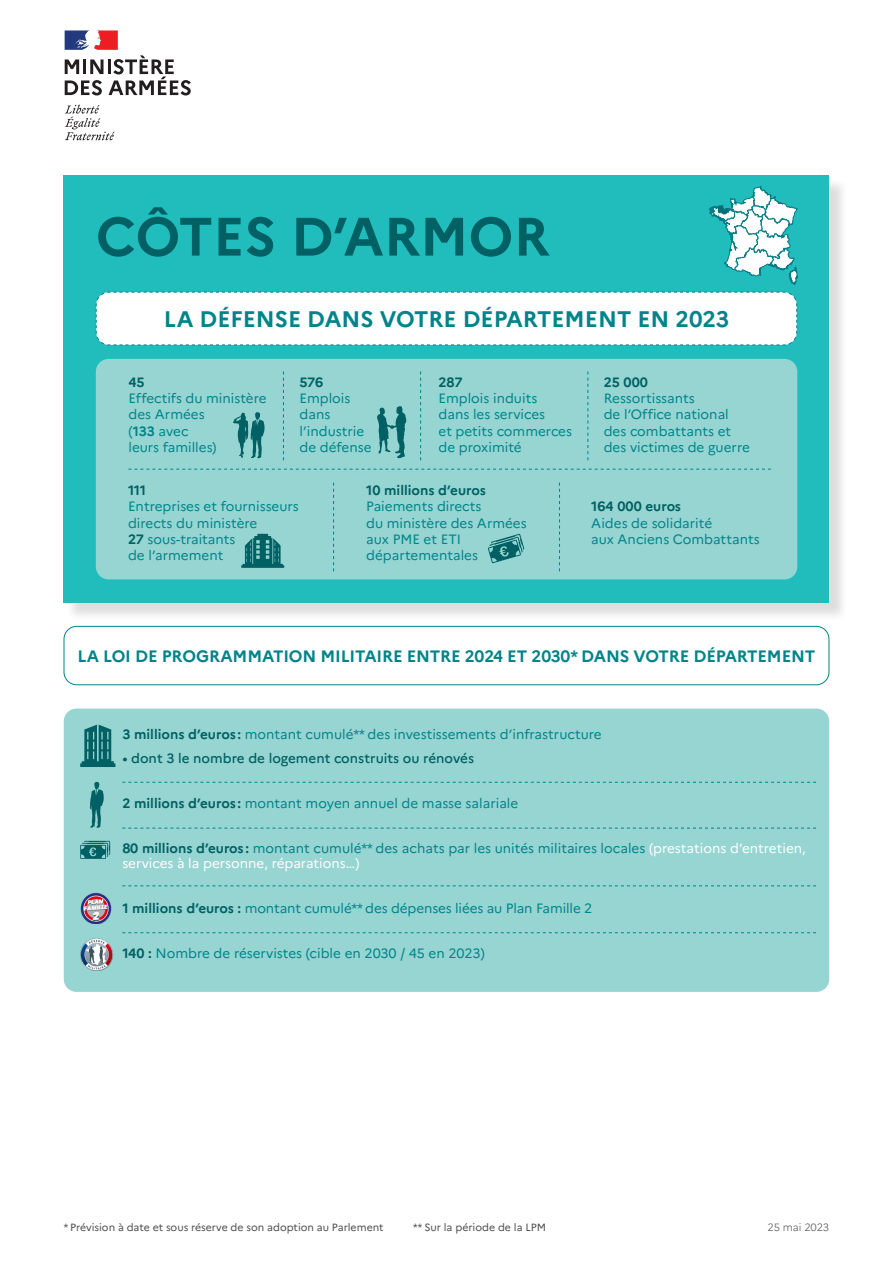
<style>
.page{position:relative;width:893px;height:1263px;background:#fff}
.page>*{position:absolute;margin:0;border:0;box-sizing:border-box;transform-origin:0 0}
.t1{font:700 54px "Marianne";color:#006063}
.t2{font:700 22.5px "Marianne";color:#00848a}
.t3{font:700 16.5px "Marianne";letter-spacing:-.01em;color:#00848a}
.t4{font:13.5px/16.2px "Marianne";color:#00848a}
.t5{font:13.5px/15px "Marianne";color:#fff}
.t6{font:500 13.5px "Marianne";color:#006063}
.t7{font:700 13.5px "Marianne";color:#006063}
.t8{font:10.5px "Marianne";color:#4b4c4d}
.t9{font:300 10.5px "Marianne";letter-spacing:-.005em;color:#4b4c4d}
.s1{font-weight:700;color:#006063}
.s2{font-weight:700}
.s3{color:#00848a}
</style>
<div class="page">
<svg style="left:65px;top:105px;width:50px;height:35px"></svg>
<svg style="left:65px;top:30px;width:126px;height:65px"></svg>
<div style="left:64px;top:626px;width:765px;height:59px;border:1px solid #00848a;border-radius:13px"></div>
<div style="left:64px;top:708px;width:765px;height:284px;background:#96d5d2;border-radius:13px"></div>
<svg style="left:90px;top:782px;width:14px;height:46px"></svg>
<img style="left:80px;top:938px;width:33px;height:32px">
<img style="left:80px;top:893px;width:31px;height:31px">
<svg style="left:80px;top:841px;width:30px;height:18px"></svg>
<svg style="left:80px;top:725px;width:35px;height:42px"></svg>
<svg style="left:122px;top:782px;width:694px;height:1px"></svg>
<svg style="left:122px;top:885px;width:694px;height:1px"></svg>
<svg style="left:122px;top:828px;width:694px;height:1px"></svg>
<svg style="left:122px;top:932px;width:694px;height:1px"></svg>
<div style="left:66px;top:177px;width:782px;height:444px;background:#231f20;opacity:.15"></div>
<div style="left:64px;top:175px;width:765px;height:428px;background:#21bdbd"></div>
<div style="left:96px;top:359px;width:701px;height:220px;background:#96d5d2;border-radius:13px"></div>
<svg style="left:95px;top:291px;width:702px;height:55px;background:#f0f9f9"></svg>
<svg style="left:233px;top:412px;width:32px;height:46px"></svg>
<svg style="left:377px;top:406px;width:29px;height:52px"></svg>
<svg style="left:128px;top:469px;width:643px;height:1px"></svg>
<svg style="left:241px;top:534px;width:43px;height:34px"></svg>
<svg style="left:420px;top:371px;width:1px;height:89px"></svg>
<svg style="left:587px;top:371px;width:1px;height:89px"></svg>
<svg style="left:333px;top:483px;width:1px;height:88px"></svg>
<svg style="left:559px;top:483px;width:1px;height:88px"></svg>
<svg style="left:283px;top:371px;width:1px;height:89px"></svg>
<svg style="left:488px;top:534px;width:36px;height:29px"></svg>
<svg style="left:710px;top:187px;width:87px;height:97px"></svg>
<p class="t1" style="left:96px;top:203px;width:455px">CÔTES D’ARMOR</p>
<p class="t2" style="left:164px;top:305px;width:567px">LA DÉFENSE DANS VOTRE DÉPARTEMENT EN 2023</p>
<p class="t4" style="left:300px;top:374px;width:74px"><span class="s1">576<br></span>Emplois dans l’industrie de défense</p>
<p class="t4" style="left:439px;top:374px;width:135px"><span class="s1">287<br></span>Emplois induits<br>dans les services<br>et petits commerces de proximité</p>
<p class="t4" style="left:604px;top:374px;width:148px"><span class="s1">25 000<br></span>Ressortissants<br>de l’Office national des combattants et des victimes de guerre</p>
<p class="t7" style="left:128px;top:374px;width:18px">45</p>
<p class="t4" style="left:128px;top:390px;width:140px">Effectifs du ministère des Armées<br>(<span class="s2">133</span> avec<br>leurs familles)</p>
<p class="t4" style="left:128px;top:482px;width:172px"><span class="s1">111<br></span>Entreprises et fournisseurs directs du ministère</p>
<p class="t4" style="left:128px;top:531px;width:109px"><span class="s1">27</span> sous-traitants de l’armement</p>
<p class="t4" style="left:366px;top:482px;width:162px"><span class="s1">10 millions d’euros<br></span>Paiements directs<br>du ministère des Armées aux PME et ETI départementales</p>
<p class="t4" style="left:591px;top:498px;width:170px"><span class="s1">164 000 euros<br></span>Aides de solidarité<br>aux Anciens Combattants</p>
<p class="t3" style="left:78px;top:646px;width:739px">LA LOI DE PROGRAMMATION MILITAIRE ENTRE 2024 ET 2030* DANS VOTRE DÉPARTEMENT</p>
<p class="t4" style="left:122px;top:726px;width:481px"><span class="s1">3 millions d’euros :</span> montant cumulé** des investissements d’infrastructure</p>
<p class="t6" style="left:122px;top:750px;width:353px">• dont 3 le nombre de logement construits ou rénovés</p>
<p class="t4" style="left:122px;top:795px;width:397px"><span class="s1">2 millions d’euros :</span> montant moyen annuel de masse salariale</p>
<p class="t5" style="left:122px;top:840px;width:685px"><span class="s1">80 millions d’euros :</span> <span class="s3">montant cumulé** des achats par les unités militaires locales</span> (prestations d’entretien, services à la personne, réparations…)</p>
<p class="t4" style="left:122px;top:900px;width:471px"><span class="s1">1 millions d’euros :</span> montant cumulé** des dépenses liées au Plan Famille 2</p>
<p class="t4" style="left:122px;top:945px;width:364px"><span class="s1">140 :</span> Nombre de réservistes (cible en 2030 / 45 en 2023)</p>
<p class="t8" style="left:64px;top:1220px;width:321px">* Prévision à date et sous réserve de son adoption au Parlement</p>
<p class="t8" style="left:413px;top:1220px;width:134px">** Sur la période de la LPM</p>
<p class="t9" style="left:768px;top:1220px;width:63px">25 mai 2023</p>
</div>
